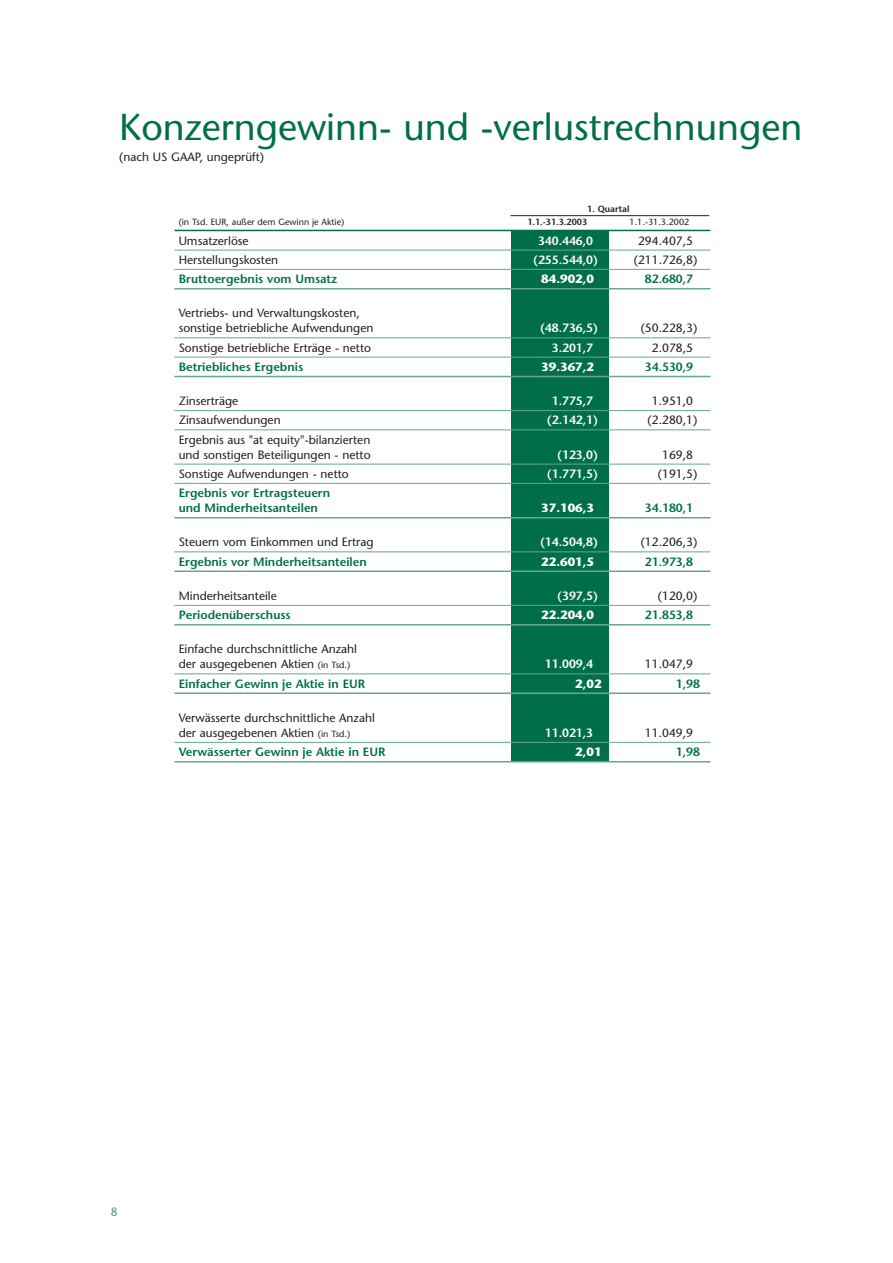
<style>
.page{position:relative;width:893px;height:1263px;background:#fff}
.page>*{position:absolute;margin:0;border:0;box-sizing:border-box;transform-origin:0 0}
.t1{font:37.5px "Stone Sans";color:#006f49}
.t2{font:12px/15px "Stone Sans";color:#231f1f}
.t3{font:600 12px/15px "Stone Sans";color:#006f49}
.t4{font:600 12px "Stone Sans";color:#fff}
.t5{font:700 12px "Stone Sans";color:#fff}
.t6{font:12px "Stone Sans";color:#4a9a80}
.t7{font:9px "Stone Sans";color:#231f1f}
.t8{font:600 9px "Stone Sans";color:#231f1f}
.s1{font-size:9px}
</style>
<div class="page">
<div style="left:511px;top:231px;width:97px;height:530px;background:#006f49"></div>
<hr style="left:174px;top:230px;width:536px;height:1px;background:#006f49">
<hr style="left:174px;top:250px;width:536px;height:1px;background:#66a791">
<hr style="left:174px;top:269px;width:536px;height:1px;background:#66a791">
<hr style="left:174px;top:288px;width:536px;height:1px;background:#66a791">
<hr style="left:174px;top:337px;width:536px;height:1px;background:#66a791">
<hr style="left:174px;top:357px;width:536px;height:1px;background:#66a791">
<hr style="left:174px;top:376px;width:536px;height:1px;background:#66a791">
<hr style="left:174px;top:410px;width:536px;height:1px;background:#66a791">
<hr style="left:174px;top:429px;width:536px;height:1px;background:#66a791">
<hr style="left:174px;top:464px;width:536px;height:1px;background:#66a791">
<hr style="left:174px;top:483px;width:536px;height:1px;background:#66a791">
<hr style="left:174px;top:517px;width:536px;height:2px;background:#66a791">
<hr style="left:174px;top:551px;width:536px;height:1px;background:#66a791">
<hr style="left:174px;top:571px;width:536px;height:1px;background:#66a791">
<hr style="left:174px;top:605px;width:536px;height:1px;background:#66a791">
<hr style="left:174px;top:624px;width:536px;height:2px;background:#66a791">
<hr style="left:174px;top:673px;width:536px;height:1px;background:#66a791">
<hr style="left:174px;top:693px;width:536px;height:1px;background:#66a791">
<hr style="left:174px;top:742px;width:536px;height:1px;background:#66a791">
<hr style="left:174px;top:761px;width:536px;height:2px;background:#66a791">
<hr style="left:510px;top:215px;width:199px;height:1px;background:#231f1f">
<h1 class="t1" style="left:119px;top:112px;width:684px">Konzerngewinn- und -verlustrechnungen</h1>
<p class="t2" style="left:119px;top:150px;width:146px">(nach US GAAP, ungeprüft)</p>
<p class="t8" style="left:587px;top:206px;width:44px">1. Quartal</p>
<p class="t7" style="left:179px;top:219px;width:167px">(in Tsd. EUR, außer dem Gewinn je Aktie)</p>
<p class="t8" style="left:527px;top:219px;width:61px">1.1.-31.3.2003</p>
<p class="t7" style="left:629px;top:219px;width:61px">1.1.-31.3.2002</p>
<p class="t2" style="left:179px;top:234px;width:71px">Umsatzerlöse</p>
<p class="t4" style="left:538px;top:236px;width:57px">340.446,0</p>
<p class="t2" style="left:638px;top:234px;width:57px">294.407,5</p>
<p class="t2" style="left:179px;top:254px;width:101px">Herstellungskosten</p>
<p class="t4" style="left:533px;top:255px;width:66px">(255.544,0)</p>
<p class="t2" style="left:633px;top:254px;width:65px">(211.726,8)</p>
<p class="t3" style="left:179px;top:273px;width:160px">Bruttoergebnis vom Umsatz</p>
<p class="t5" style="left:541px;top:274px;width:54px">84.902,0</p>
<p class="t3" style="left:645px;top:273px;width:50px">82.680,7</p>
<p class="t2" style="left:179px;top:307px;width:196px">Vertriebs- und Verwaltungskosten, sonstige betriebliche Aufwendungen</p>
<p class="t4" style="left:540px;top:324px;width:59px">(48.736,5)</p>
<p class="t2" style="left:640px;top:322px;width:58px">(50.228,3)</p>
<p class="t2" style="left:179px;top:341px;width:194px">Sonstige betriebliche Erträge - netto</p>
<p class="t4" style="left:552px;top:343px;width:43px">3.201,7</p>
<p class="t2" style="left:651px;top:341px;width:43px">2.078,5</p>
<p class="t3" style="left:179px;top:361px;width:126px">Betriebliches Ergebnis</p>
<p class="t5" style="left:541px;top:362px;width:54px">39.367,2</p>
<p class="t3" style="left:645px;top:361px;width:50px">34.530,9</p>
<p class="t2" style="left:179px;top:395px;width:61px">Zinserträge</p>
<p class="t4" style="left:552px;top:396px;width:43px">1.775,7</p>
<p class="t2" style="left:651px;top:395px;width:43px">1.951,0</p>
<p class="t2" style="left:179px;top:414px;width:103px">Zinsaufwendungen</p>
<p class="t4" style="left:547px;top:416px;width:53px">(2.142,1)</p>
<p class="t2" style="left:647px;top:414px;width:51px">(2.280,1)</p>
<p class="t2" style="left:179px;top:433px;width:193px">Ergebnis aus "at equity"-bilanzierten und sonstigen Beteiligungen - netto</p>
<p class="t4" style="left:557px;top:450px;width:42px">(123,0)</p>
<p class="t2" style="left:662px;top:448px;width:32px">169,8</p>
<p class="t2" style="left:179px;top:468px;width:172px">Sonstige Aufwendungen - netto</p>
<p class="t4" style="left:547px;top:469px;width:53px">(1.771,5)</p>
<p class="t2" style="left:658px;top:468px;width:41px">(191,5)</p>
<p class="t3" style="left:179px;top:487px;width:153px">Ergebnis vor Ertragsteuern und Minderheitsanteilen</p>
<p class="t5" style="left:541px;top:503px;width:54px">37.106,3</p>
<p class="t3" style="left:645px;top:502px;width:50px">34.180,1</p>
<p class="t2" style="left:179px;top:536px;width:196px">Steuern vom Einkommen und Ertrag</p>
<p class="t4" style="left:540px;top:538px;width:59px">(14.504,8)</p>
<p class="t2" style="left:640px;top:536px;width:58px">(12.206,3)</p>
<p class="t3" style="left:179px;top:555px;width:189px">Ergebnis vor Minderheitsanteilen</p>
<p class="t5" style="left:541px;top:557px;width:54px">22.601,5</p>
<p class="t3" style="left:645px;top:555px;width:50px">21.973,8</p>
<p class="t2" style="left:179px;top:590px;width:100px">Minderheitsanteile</p>
<p class="t4" style="left:557px;top:591px;width:42px">(397,5)</p>
<p class="t2" style="left:658px;top:590px;width:41px">(120,0)</p>
<p class="t3" style="left:179px;top:609px;width:113px">Periodenüberschuss</p>
<p class="t5" style="left:541px;top:610px;width:54px">22.204,0</p>
<p class="t3" style="left:645px;top:609px;width:50px">21.853,8</p>
<p class="t2" style="left:179px;top:643px;width:180px">Einfache durchschnittliche Anzahl der ausgegebenen Aktien <span class="s1">(in Tsd.)</span></p>
<p class="t4" style="left:545px;top:660px;width:50px">11.009,4</p>
<p class="t2" style="left:645px;top:658px;width:50px">11.047,9</p>
<p class="t3" style="left:179px;top:677px;width:188px">Einfacher Gewinn je Aktie in EUR</p>
<p class="t5" style="left:575px;top:679px;width:28px">2,02</p>
<p class="t3" style="left:676px;top:677px;width:26px">1,98</p>
<p class="t2" style="left:179px;top:712px;width:198px">Verwässerte durchschnittliche Anzahl der ausgegebenen Aktien <span class="s1">(in Tsd.)</span></p>
<p class="t4" style="left:545px;top:728px;width:50px">11.021,3</p>
<p class="t2" style="left:645px;top:727px;width:50px">11.049,9</p>
<p class="t3" style="left:179px;top:746px;width:208px">Verwässerter Gewinn je Aktie in EUR</p>
<p class="t5" style="left:575px;top:747px;width:28px">2,01</p>
<p class="t3" style="left:676px;top:746px;width:26px">1,98</p>
<p class="t6" style="left:111px;top:1207px;width:8px">8</p>
</div>
